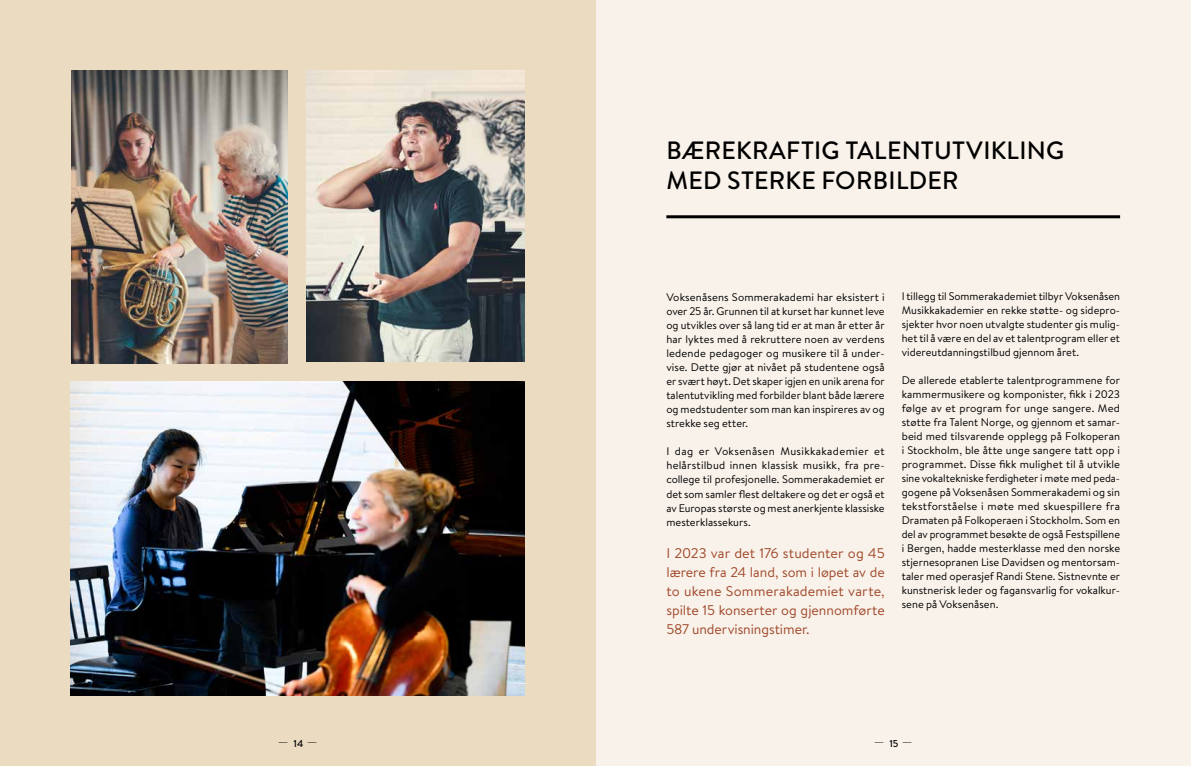
<style>
.page{position:relative;width:1191px;height:766px;background:#fff}
.page>*{position:absolute;margin:0;border:0;box-sizing:border-box;transform-origin:0 0}
.t1{font:500 25px/30px "Brandon Text";letter-spacing:.01em;color:#000}
.t2{font:14px/18.8px "Brandon Text";color:#a1482b;text-align:justify}
.t3{font:300 14px "Brandon Text";color:#000}
.t4{font:11px/14px "Brandon Text";color:#000;text-align:justify}
.s1{font-weight:500;font-size:10px}
</style>
<div class="page">
<div style="left:595px;top:0;width:596px;height:765px;background:#f8f2ea"></div>
<div style="left:0;top:0;width:595px;height:765px;background:#ebdbc0"></div>
<img style="left:72px;top:71px;width:215px;height:292px">
<img style="left:306px;top:71px;width:218px;height:291px">
<img style="left:71px;top:381px;width:453px;height:313px">
<hr style="left:666px;top:215px;width:454px;height:3px;background:#000">
<h1 class="t1" style="left:666px;top:135px;width:399px">BÆREKRAFTIG TALENTUTVIKLING<br>MED STERKE FORBILDER</h1>
<p class="t4" style="left:666px;top:290px;width:220px">Voksenåsens Sommerakademi har eksistert i over 25 år. Grunnen til at kurset har kunnet leve og utvikles over så lang tid er at man år etter år har lyktes med å rekruttere noen av verdens ledende pedagoger og musikere til å under&shy;vise. Dette gjør at nivået på studentene også er svært høyt. Det skaper igjen en unik arena for talentutvikling med forbilder blant både lærere og medstudenter som man kan inspireres av og strekke seg etter.</p>
<p class="t4" style="left:666px;top:444px;width:220px">I dag er Voksenåsen Musikkakademier et helårstilbud innen klassisk musikk, fra pre&shy;college til profesjonelle. Sommerakademiet er det som samler flest deltakere og det er også et av Europas største og mest anerkjente klassiske mesterklassekurs.</p>
<p class="t2" style="left:666px;top:543px;width:220px">I 2023 var det 176 studenter og 45 lærere fra 24 land, som i løpet av de to ukene Sommerakademiet varte, spilte 15 konserter og gjennomførte 587 undervisningstimer.</p>
<p class="t4" style="left:901px;top:288px;width:220px">I tillegg til Sommerakademiet tilbyr Voksenåsen Musikkakademier en rekke støtte- og sidepro&shy;sjekter hvor noen utvalgte studenter gis mulig&shy;het til å være en del av et talentprogram eller et videreutdanningstilbud gjennom året.</p>
<p class="t4" style="left:901px;top:372px;width:220px">De allerede etablerte talentprogrammene for kammermusikere og komponister, fikk i 2023 følge av et program for unge sangere. Med støtte fra Talent Norge, og gjennom et samar&shy;beid med tilsvarende opplegg på Folkoperan i Stockholm, ble åtte unge sangere tatt opp i programmet. Disse fikk mulighet til å utvikle sine vokaltekniske ferdigheter i møte med peda&shy;gogene på Voksenåsen Sommerakademi og sin tekstforståelse i møte med skuespillere fra Dramaten på Folkoperaen i Stockholm. Som en del av programmet besøkte de også Festspillene i Bergen, hadde mesterklasse med den norske stjernesopranen Lise Davidsen og mentorsam&shy;taler med operasjef Randi Stene. Sistnevnte er kunstnerisk leder og fagansvarlig for vokalkur&shy;sene på Voksenåsen.</p>
<p class="t3" style="left:278px;top:732px;width:41px">— <span class="s1">14</span> —</p>
<p class="t3" style="left:873px;top:732px;width:41px">— <span class="s1">15</span> —</p>
</div>
